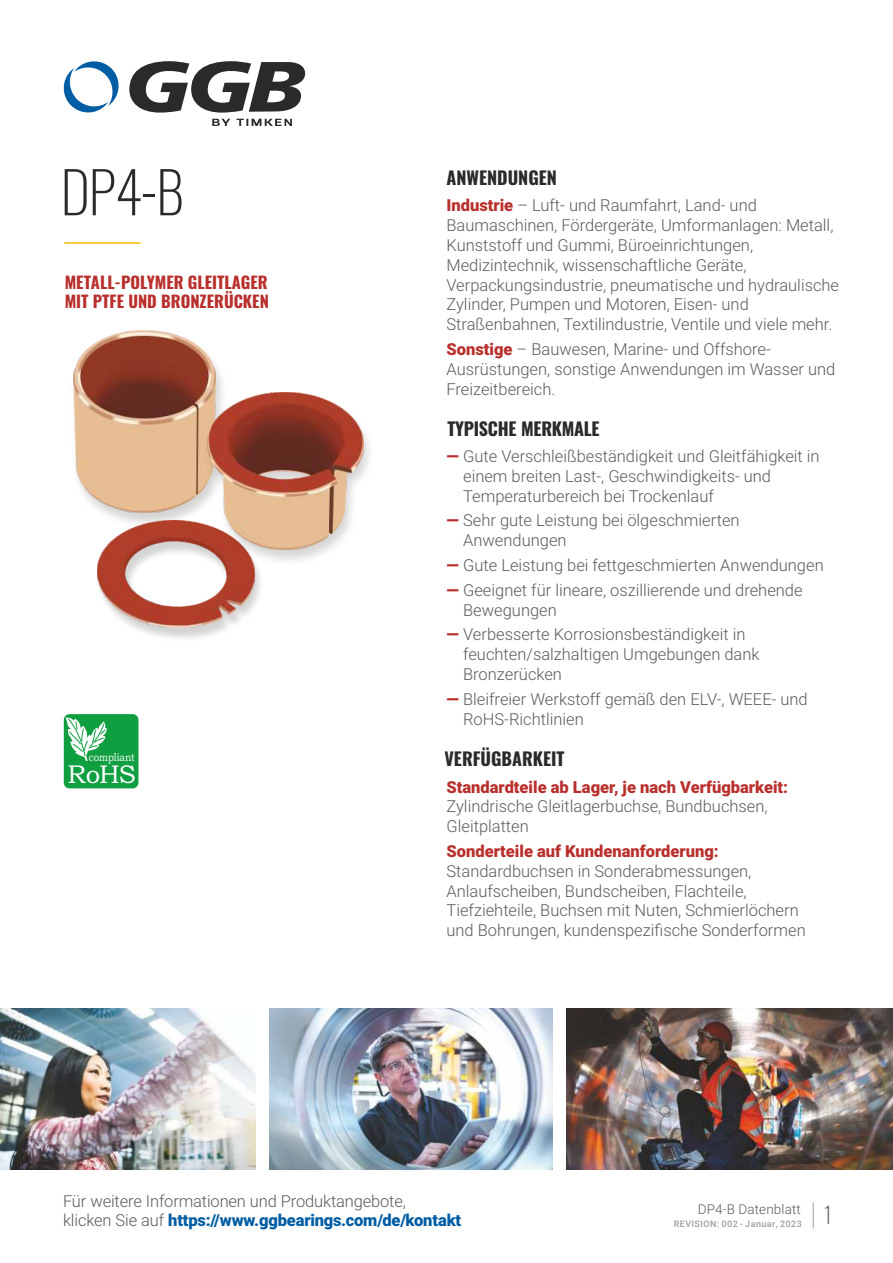
<style>
.page{position:relative;width:893px;height:1263px;background:#fff}
.page>*{position:absolute;margin:0;border:0;box-sizing:border-box;transform-origin:0 0}
.t1{font:200 57px "Oswald";color:#2b2a29}
.t2{font:25.65px "Bookman Old Style";color:#fefefe}
.t3{font:200 22.5px "Oswald";color:#5b5b5b}
.t4{font:700 18px "Oswald";color:#2b2a29}
.t5{font:300 16.5px/19.8px "Roboto";color:#5b5b5b}
.t6{font:900 16.5px "Roboto";color:#b92f2c}
.t7{font:700 16.5px/19.5px "Oswald";color:#b92f2c}
.t8{font:300 13.5px "Roboto";letter-spacing:.01em;color:#5b5b5b}
.t9{font:11.25px "Bookman Old Style";color:#fefefe;scale:.84 1}
.t10{font:500 9px "Roboto";letter-spacing:.05em;color:#9d9e9e}
.s1{font-weight:900;color:#b92f2c}
.s2{font-weight:900;color:#005da4}
</style>
<div class="page">
<hr style="left:64px;top:242px;width:77px;height:2px;background:#fab909">
<img style="left:0;top:1008px;width:256px;height:161px">
<img style="left:269px;top:1008px;width:284px;height:161px">
<img style="left:566px;top:1008px;width:327px;height:161px">
<svg style="left:813px;top:1202px;width:1px;height:26px"></svg>
<img style="left:73px;top:330px;width:149px;height:188px">
<img style="left:74px;top:331px;width:142px;height:182px">
<img style="left:117px;top:518px;width:144px;height:121px">
<img style="left:97px;top:521px;width:158px;height:107px">
<img style="left:196px;top:385px;width:174px;height:188px">
<img style="left:208px;top:392px;width:155px;height:157px">
<div style="left:64px;top:714px;width:74px;height:74px;background:#0f9f41;border-radius:6px"></div>
<svg style="left:63px;top:717px;width:44px;height:44px"></svg>
<svg style="left:212px;top:119px;width:80px;height:7px"></svg>
<svg style="left:63px;top:61px;width:56px;height:52px"></svg>
<svg style="left:129px;top:61px;width:176px;height:52px"></svg>
<h1 class="t1" style="left:60px;top:153px;width:125px">DP4-B</h1>
<p class="t7" style="left:65px;top:272px;width:206px">METALL-POLYMER GLEITLAGER<br>MIT PTFE UND BRONZERÜCKEN</p>
<p class="t9" style="left:89px;top:752px;width:56px">compliant</p>
<h2 class="t2" style="left:67px;top:765px;width:70px">RoHS</h2>
<p class="t4" style="left:446px;top:165px;width:112px">ANWENDUNGEN</p>
<p class="t5" style="left:446px;top:197px;width:394px"><span class="s1">Industrie</span> – Luft- und Raumfahrt, Land- und Baumaschinen, Fördergeräte, Umformanlagen: Metall, Kunststoff und Gummi, Büroeinrichtungen, Medizintechnik, wissenschaftliche Geräte, Verpackungsindustrie, pneumatische und hydraulische Zylinder, Pumpen und Motoren, Eisen- und Straßenbahnen, Textilindustrie, Ventile und viele mehr.</p>
<p class="t5" style="left:446px;top:341px;width:390px"><span class="s1">Sonstige</span> – Bauwesen, Marine- und Offshore-<br>Ausrüstungen, sonstige Anwendungen im Wasser und<br>Freizeitbereich.</p>
<p class="t4" style="left:447px;top:417px;width:154px">TYPISCHE MERKMALE</p>
<p class="t5" style="left:463px;top:448px;width:358px;text-indent:-17px"><span class="s1">—</span> Gute Verschleißbeständigkeit und Gleitfähigkeit in einem breiten Last-, Geschwindigkeits- und<br>Temperaturbereich bei Trockenlauf</p>
<p class="t5" style="left:463px;top:512px;width:278px;text-indent:-17px"><span class="s1">—</span> Sehr gute Leistung bei ölgeschmierten<br>Anwendungen</p>
<p class="t5" style="left:446px;top:557px;width:379px"><span class="s1">—</span> Gute Leistung bei fettgeschmierten Anwendungen</p>
<p class="t5" style="left:463px;top:582px;width:341px;text-indent:-17px"><span class="s1">—</span> Geeignet für lineare, oszillierende und drehende<br>Bewegungen</p>
<p class="t5" style="left:463px;top:626px;width:298px;text-indent:-17px"><span class="s1">—</span> Verbesserte Korrosionsbeständigkeit in feuchten/salzhaltigen Umgebungen dank<br>Bronzerücken</p>
<p class="t5" style="left:463px;top:691px;width:346px;text-indent:-17px"><span class="s1">—</span> Bleifreier Werkstoff gemäß den ELV-, WEEE- und<br>RoHS-Richtlinien</p>
<p class="t4" style="left:444px;top:746px;width:122px">VERFÜGBARKEIT</p>
<p class="t6" style="left:446px;top:780px;width:343px">Standardteile ab Lager, je nach Verfügbarkeit:</p>
<p class="t5" style="left:446px;top:798px;width:323px">Zylindrische Gleitlagerbuchse, Bundbuchsen,<br>Gleitplatten</p>
<p class="t6" style="left:446px;top:845px;width:274px">Sonderteile auf Kundenanforderung:</p>
<p class="t5" style="left:446px;top:863px;width:361px">Standardbuchsen in Sonderabmessungen, Anlaufscheiben, Bundscheiben, Flachteile, Tiefziehteile, Buchsen mit Nuten, Schmierlöchern und Bohrungen, kundenspezifische Sonderformen</p>
<p class="t5" style="left:63px;top:1193px;width:400px">Für weitere Informationen und Produktangebote,<br>klicken Sie auf <span class="s2">https://www.ggbearings.com/de/kontakt</span></p>
<p class="t8" style="left:698px;top:1204px;width:105px">DP4-B Datenblatt</p>
<p class="t10" style="left:674px;top:1220px;width:130px">REVISION: 002 - Januar, 2023</p>
<h3 class="t3" style="left:823px;top:1200px;width:11px">1</h3>
</div>
